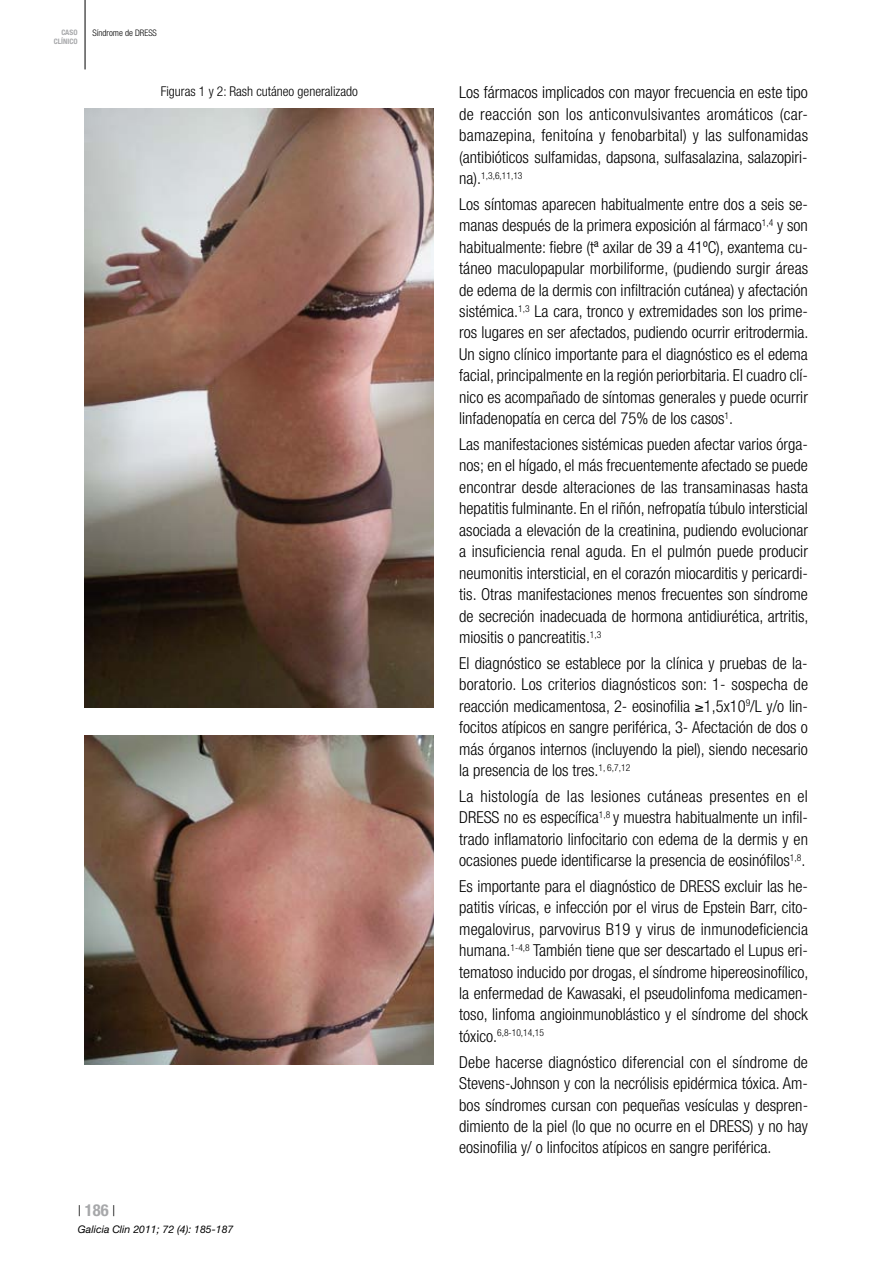
<style>
.page{position:relative;width:893px;height:1263px;background:#fff}
.page>*{position:absolute;margin:0;border:0;box-sizing:border-box;transform-origin:0 0}
.t1{font:300 condensed 16.5px/21.5px "Helvetica Neue";color:#000;text-align:justify}
.t2{font:700 condensed 16.5px "Helvetica Neue";color:#a7a8aa}
.t3{font:300 condensed 13.5px "Helvetica Neue";color:#000}
.t4{font:italic 10.5px "Helvetica Neue";color:#000}
.t5{font:300 condensed 9.6px "Helvetica Neue";color:#000}
.t6{font:300 condensed 9px "Helvetica Neue";color:#000}
.t7{font:700 condensed 7.5px "Helvetica Neue";color:#a7a8aa}
.s1{font-weight:300;font-size:15px;color:#000}
.s2{font-size:16.5px}
</style>
<div class="page">
<img style="left:85px;top:108px;width:349px;height:599px">
<img style="left:85px;top:736px;width:349px;height:328px">
<hr style="left:85px;top:0;width:1px;height:69px;background:#000">
<p class="t7" style="left:61px;top:27px;width:18px">CASO</p>
<p class="t6" style="left:93px;top:28px;width:66px">Síndrome de DRESS</p>
<p class="t7" style="left:54px;top:36px;width:25px">CLÍNICO</p>
<p class="t3" style="left:161px;top:83px;width:199px">Figuras 1 y 2: Rash cutáneo generalizado</p>
<p class="t2" style="left:78px;top:1200px;width:39px"><span class="s1">|</span> 186 <span class="s1">|</span></p>
<p class="t4" style="left:78px;top:1223px;width:157px">Galicia Clin 2011; 72 (4): 185-187</p>
<p class="t1" style="left:459px;top:81px;width:350px">Los fármacos implicados con mayor frecuencia en este tipo de reacción son los anticonvulsivantes aromáticos (car&shy;bamazepina, fenitoína y fenobarbital) y las sulfonamidas (antibióticos sulfamidas, dapsona, sulfasalazina, salazopiri-</p>
<p class="t5" style="left:459px;top:170px;width:65px"><span class="s2">na).</span>1,3,6,11,13</p>
<p class="t1" style="left:459px;top:193px;width:351px">Los síntomas aparecen habitualmente entre dos a seis se&shy;manas después de la primera exposición al fármaco<sup>1,4</sup> y son habitualmente: fiebre (tª axilar de 39 a 41ºC), exantema cu&shy;táneo maculopapular morbiliforme, (pudiendo surgir áreas de edema de la dermis con infiltración cutánea) y afectación sistémica.<sup>1,3</sup> La cara, tronco y extremidades son los prime&shy;ros lugares en ser afectados, pudiendo ocurrir eritrodermia.<br>Un signo clínico importante para el diagnóstico es el edema facial, principalmente en la región periorbitaria. El cuadro clí&shy;nico es acompañado de síntomas generales y puede ocurrir linfadenopatía en cerca del 75% de los casos<sup>1</sup>.</p>
<p class="t1" style="left:459px;top:433px;width:351px">Las manifestaciones sistémicas pueden afectar varios órga&shy;nos; en el hígado, el más frecuentemente afectado se puede encontrar desde alteraciones de las transaminasas hasta hepatitis fulminante. En el riñón, nefropatía túbulo intersticial asociada a elevación de la creatinina, pudiendo evolucionar a insuficiencia renal aguda. En el pulmón puede producir neumonitis intersticial, en el corazón miocarditis y pericardi&shy;tis. Otras manifestaciones menos frecuentes son síndrome de secreción inadecuada de hormona antidiurética, artritis, miositis o pancreatitis.<sup>1,3</sup></p>
<p class="t1" style="left:459px;top:652px;width:350px">El diagnóstico se establece por la clínica y pruebas de la&shy;boratorio. Los criterios diagnósticos son: 1- sospecha de reacción medicamentosa, 2- eosinofilia ≥1,5x10<sup>9</sup>/L y/o lin&shy;focitos atípicos en sangre periférica, 3- Afectación de dos o más órganos internos (incluyendo la piel), siendo necesario la presencia de los tres.<sup>1,</sup> <sup>6,7,12</sup></p>
<p class="t1" style="left:459px;top:785px;width:350px">La histología de las lesiones cutáneas presentes en el DRESS no es específica<sup>1,8</sup> y muestra habitualmente un infil&shy;trado inflamatorio linfocitario con edema de la dermis y en ocasiones puede identificarse la presencia de eosinófilos<sup>1,8</sup>.</p>
<p class="t1" style="left:459px;top:875px;width:351px">Es importante para el diagnóstico de DRESS excluir las he&shy;patitis víricas, e infección por el virus de Epstein Barr, cito&shy;megalovirus, parvovirus B19 y virus de inmunodeficiencia humana.<sup>1-4,8</sup> También tiene que ser descartado el Lupus eri&shy;tematoso inducido por drogas, el síndrome hipereosinofílico, la enfermedad de Kawasaki, el pseudolinfoma medicamen&shy;toso, linfoma angioinmunoblástico y el síndrome del shock</p>
<p class="t5" style="left:459px;top:1027px;width:86px"><span class="s2">tóxico.</span>6,8-10,14,15</p>
<p class="t1" style="left:459px;top:1051px;width:350px">Debe hacerse diagnóstico diferencial con el síndrome de Stevens-Johnson y con la necrólisis epidérmica tóxica. Am&shy;bos síndromes cursan con pequeñas vesículas y despren&shy;dimiento de la piel (lo que no ocurre en el DRESS) y no hay eosinofilia y/ o linfocitos atípicos en sangre periférica.</p>
</div>
